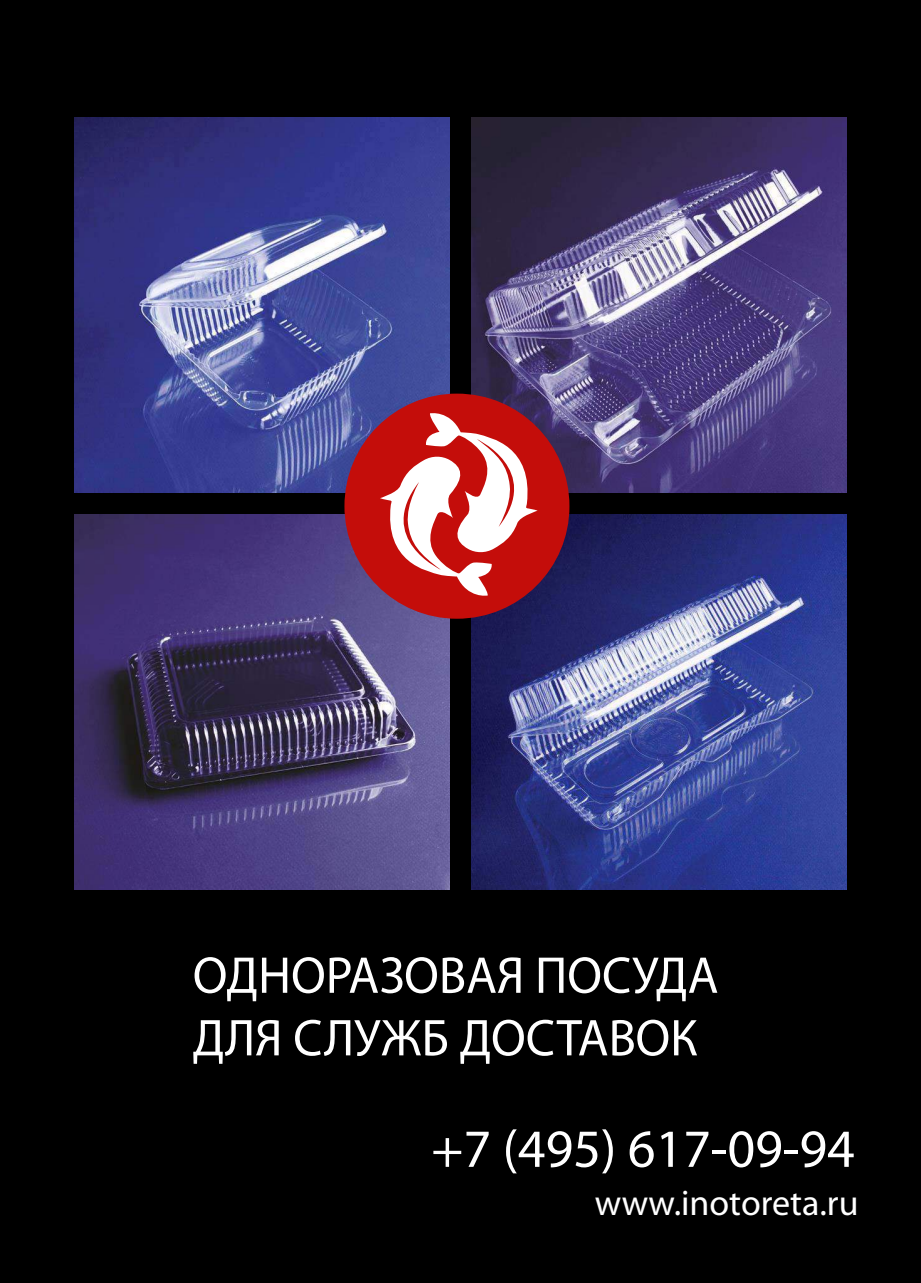
<style>
.page{position:relative;width:921px;height:1283px;background:#fff}
.page>*{position:absolute;margin:0;border:0;box-sizing:border-box;transform-origin:0 0}
.t1{font:54px "Myriad Pro";color:#fff}
.t2{font:52.05px/62.6px "Myriad Pro";color:#fff}
.t3{font:36px "Myriad Pro";color:#fff}
</style>
<div class="page">
<div style="left:1px;top:1px;width:919px;height:1281px;background:#000"></div>
<img style="left:472px;top:514px;width:375px;height:375px">
<img style="left:74px;top:118px;width:375px;height:375px">
<img style="left:74px;top:514px;width:375px;height:375px">
<img style="left:472px;top:118px;width:375px;height:375px">
<div style="left:344px;top:393px;width:225px;height:225px;background:#c40d0a;border-radius:50%"></div>
<svg style="left:375px;top:410px;width:168px;height:189px"></svg>
<p class="t2" style="left:193px;top:945px;width:527px">ОДНОРАЗОВАЯ ПОСУДА<br>ДЛЯ СЛУЖБ ДОСТАВОК</p>
<p class="t1" style="left:431px;top:1119px;width:425px">+7 (495) 617-09-94</p>
<p class="t3" style="left:595px;top:1183px;width:265px">www.inotoreta.ru</p>
</div>
